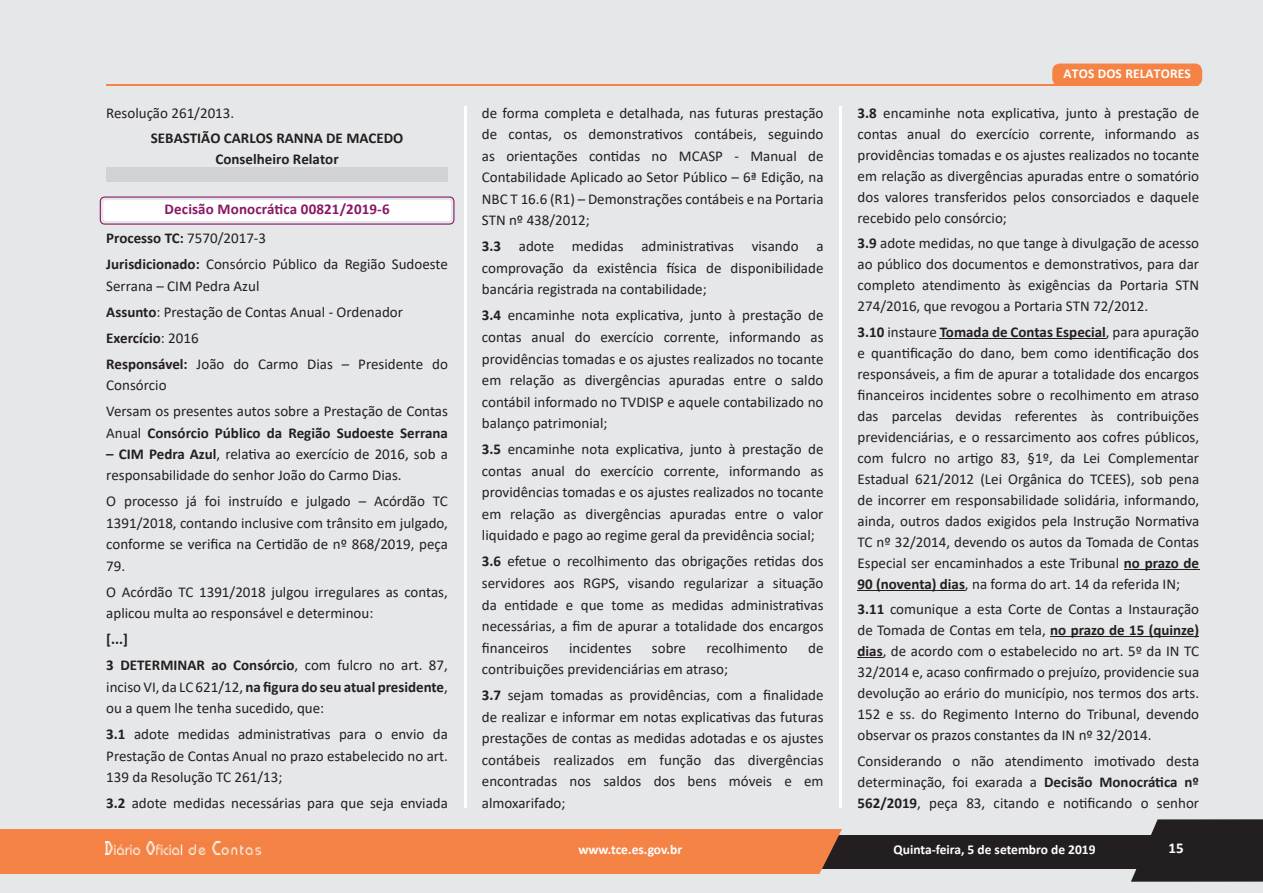
<style>
.page{position:relative;width:1263px;height:893px;background:#e6e7e9}
.page>*{position:absolute;margin:0;border:0;box-sizing:border-box;transform-origin:0 0}
.t1{font:15px/21px "Calibri";color:#231f20;text-align:justify}
.t2{font:700 15px/21px "Calibri";color:#231f20;text-align:center}
.t3{font:700 15px/29px "Calibri";letter-spacing:.01em;color:#891765}
.t4{font:700 15px "Calibri";color:#fff}
.t5{font:700 13.5px "Calibri";color:#fff}
.s1{color:#231f20}
.s2{font-weight:400;color:#231f20}
.s3{font-weight:700}
.s4{font-weight:400}
</style>
<div class="page">
<svg style="left:1131px;top:819px;width:132px;height:63px;background:#3b3738"></svg>
<div style="left:804px;top:835px;width:459px;height:33px;background:#231f20"></div>
<hr style="left:465px;top:106px;width:2px;height:702px;background:#fff">
<hr style="left:839px;top:106px;width:3px;height:702px;background:#fff">
<div style="left:0;top:829px;width:842px;height:45px;background:#f58345"></div>
<div style="left:1052px;top:64px;width:150px;height:22px;background:#f58345;border-radius:8px"></div>
<hr style="left:106px;top:85px;width:1021px;height:1px;background:#f58345">
<img style="left:105px;top:842px;width:156px;height:13px">
<div style="left:106px;top:167px;width:342px;height:14px;background:#d1d2d4"></div>
<svg style="left:100px;top:196px;width:354px;height:29px;background:#f0e6ed"></svg>
<hr style="left:940px;top:338px;width:166px;height:1px;background:#231f20">
<hr style="left:1124px;top:569px;width:75px;height:1px;background:#231f20">
<hr style="left:857px;top:590px;width:108px;height:1px;background:#231f20">
<hr style="left:1050px;top:636px;width:149px;height:1px;background:#231f20">
<svg style="left:857px;top:657px;width:26px;height:1px"></svg>
<p class="t1" style="left:106px;top:102px;width:129px">Resolução 261/2013.</p>
<p class="t2" style="left:151px;top:127px;width:254px">SEBASTIÃO CARLOS RANNA DE MACEDO<br>Conselheiro Relator</p>
<p class="t3" style="left:106px;top:195px;width:285px;text-indent:58px">Decisão Monocrática 00821/2019-6<br><span class="s1">Processo TC:</span> <span class="s2">7570/2017-3</span></p>
<p class="t1" style="left:106px;top:253px;width:343px;line-height:21.5px"><span class="s3">Jurisdicionado:</span> Consórcio Público da Região Sudoeste<br>Serrana – CIM Pedra Azul</p>
<p class="t1" style="left:106px;top:298px;width:343px;line-height:26px;text-align:left"><span class="s3">Assunto</span>: Prestação de Contas Anual - Ordenador<br><span class="s3">Exercício</span>: 2016<br><span class="s3">Responsável:</span> João do Carmo Dias – Presidente do</p>
<p class="t1" style="left:106px;top:372px;width:343px;line-height:26px">Consórcio<br>Versam os presentes autos sobre a Prestação de Contas</p>
<p class="t2" style="left:106px;top:422px;width:343px"><span class="s4">Anual</span> Consórcio Público da Região Sudoeste Serrana</p>
<p class="t1" style="left:106px;top:443px;width:343px;line-height:21.5px"><span class="s3">– CIM Pedra Azul</span>, relativa ao exercício de 2016, sob a responsabilidade do senhor João do Carmo Dias.</p>
<p class="t1" style="left:106px;top:490px;width:343px;line-height:21.5px">O processo já foi instruído e julgado – Acórdão TC 1391/2018, contando inclusive com trânsito em julgado, conforme se verifica na Certidão de nº 868/2019, peça 79.</p>
<p class="t1" style="left:106px;top:581px;width:343px;line-height:21.5px">O Acórdão TC 1391/2018 julgou irregulares as contas, aplicou multa ao responsável e determinou:</p>
<p class="t2" style="left:106px;top:626px;width:343px;line-height:26px;text-align:left">[...]<br>3 DETERMINAR ao Consórcio<span class="s4">, com fulcro no art. 87,</span></p>
<p class="t1" style="left:106px;top:676px;width:343px;line-height:21.5px">inciso VI, da LC 621/12, <span class="s3">na figura do seu atual presidente</span>, ou a quem lhe tenha sucedido, que:</p>
<p class="t1" style="left:106px;top:723px;width:343px;line-height:21.5px"><span class="s3">3.1</span> adote medidas administrativas para o envio da Prestação de Contas Anual no prazo estabelecido no art.<br>139 da Resolução TC 261/13;</p>
<p class="t1" style="left:106px;top:792px;width:343px"><span class="s3">3.2</span> adote medidas necessárias para que seja enviada</p>
<p class="t1" style="left:482px;top:101px;width:343px;line-height:21.6px">de forma completa e detalhada, nas futuras prestação de contas, os demonstrativos contábeis, seguindo as orientações contidas no MCASP - Manual de Contabilidade Aplicado ao Setor Público – 6ª Edição, na NBC T 16.6 (R1) – Demonstrações contábeis e na Portaria STN nº 438/2012;</p>
<p class="t1" style="left:482px;top:235px;width:343px;line-height:21.6px"><span class="s3">3.3</span> adote medidas administrativas visando a comprovação da existência sica de disponibilidade bancária registrada na contabilidade;</p>
<p class="t1" style="left:482px;top:304px;width:343px;line-height:21.6px"><span class="s3">3.4</span> encaminhe nota explicativa, junto à prestação de contas anual do exercício corrente, informando as providências tomadas e os ajustes realizados no tocante em relação as divergências apuradas entre o saldo contábil informado no TVDISP e aquele contabilizado no balanço patrimonial;</p>
<p class="t1" style="left:482px;top:438px;width:343px;line-height:21.6px"><span class="s3">3.5</span> encaminhe nota explicativa, junto à prestação de contas anual do exercício corrente, informando as providências tomadas e os ajustes realizados no tocante em relação as divergências apuradas entre o valor liquidado e pago ao regime geral da previdência social;</p>
<p class="t1" style="left:482px;top:550px;width:343px;line-height:21.6px"><span class="s3">3.6</span> efetue o recolhimento das obrigações retidas dos servidores aos RGPS, visando regularizar a situação da entidade e que tome as medidas administrativas necessárias, a fim de apurar a totalidade dos encargos financeiros</p>
<p class="t1" style="left:569px;top:637px;width:64px">incidentes</p>
<p class="t1" style="left:652px;top:637px;width:36px">sobre</p>
<p class="t1" style="left:706px;top:637px;width:83px">recolhimento</p>
<p class="t1" style="left:808px;top:637px;width:17px">de</p>
<p class="t1" style="left:482px;top:656px;width:343px;line-height:26.1px">contribuições previdenciárias em atraso;<br><span class="s3">3.7</span> sejam tomadas as providências, com a finalidade</p>
<p class="t1" style="left:482px;top:706px;width:343px;line-height:21.6px">de realizar e informar em notas explicativas das futuras prestações de contas as medidas adotadas e os ajustes contábeis realizados em função das divergências encontradas nos saldos dos bens móveis e em almoxarifado;</p>
<p class="t5" style="left:578px;top:840px;width:105px">www.tce.es.gov.br</p>
<p class="t5" style="left:1063px;top:64px;width:129px">ATOS DOS RELATORES</p>
<p class="t1" style="left:857px;top:102px;width:343px"><span class="s3">3.8</span> encaminhe nota explicativa, junto à prestação de contas anual do exercício corrente, informando as providências tomadas e os ajustes realizados no tocante em relação as divergências apuradas entre o somatório dos valores transferidos pelos consorciados e daquele recebido pelo consórcio;</p>
<p class="t1" style="left:857px;top:232px;width:343px"><span class="s3">3.9</span> adote medidas, no que tange à divulgação de acesso ao público dos documentos e demonstrativos, para dar completo atendimento às exigências da Portaria STN 274/2016, que revogou a Portaria STN 72/2012.</p>
<p class="t1" style="left:857px;top:321px;width:343px"><span class="s3">3.10</span> instaure <span class="s3">Tomada de Contas Especial</span>, para apuração e quantificação do dano, bem como identificação dos responsáveis, a fim de apurar a totalidade dos encargos financeiros incidentes sobre o recolhimento em atraso das parcelas devidas referentes às contribuições previdenciárias, e o ressarcimento aos cofres públicos, com fulcro no artigo 83, §1º, da Lei Complementar Estadual 621/2012 (Lei Orgânica do TCEES), sob pena de incorrer em responsabilidade solidária, informando, ainda, outros dados exigidos pela Instrução Normativa TC nº 32/2014, devendo os autos da Tomada de Contas Especial ser encaminhados a este Tribunal <span class="s3">no prazo de 90 (noventa) dias</span>, na forma do art. 14 da referida IN;</p>
<p class="t1" style="left:857px;top:598px;width:343px"><span class="s3">3.11</span> comunique a esta Corte de Contas a Instauração de Tomada de Contas em tela, <span class="s3">no prazo de 15 (quinze) dias</span>, de acordo com o estabelecido no art. 5º da IN TC 32/2014 e, acaso confirmado o prejuízo, providencie sua devolução ao erário do município, nos termos dos arts.<br>152 e ss. do Regimento Interno do Tribunal, devendo observar os prazos constantes da IN nº 32/2014.</p>
<p class="t1" style="left:857px;top:750px;width:343px">Considerando o não atendimento imotivado desta determinação, foi exarada a <span class="s3">Decisão Monocrática nº 562/2019</span>, peça 83, citando e notificando o senhor</p>
<p class="t5" style="left:893px;top:840px;width:204px">Quinta-feira, 5 de setembro de 2019</p>
<p class="t4" style="left:1168px;top:837px;width:17px">15</p>
</div>
